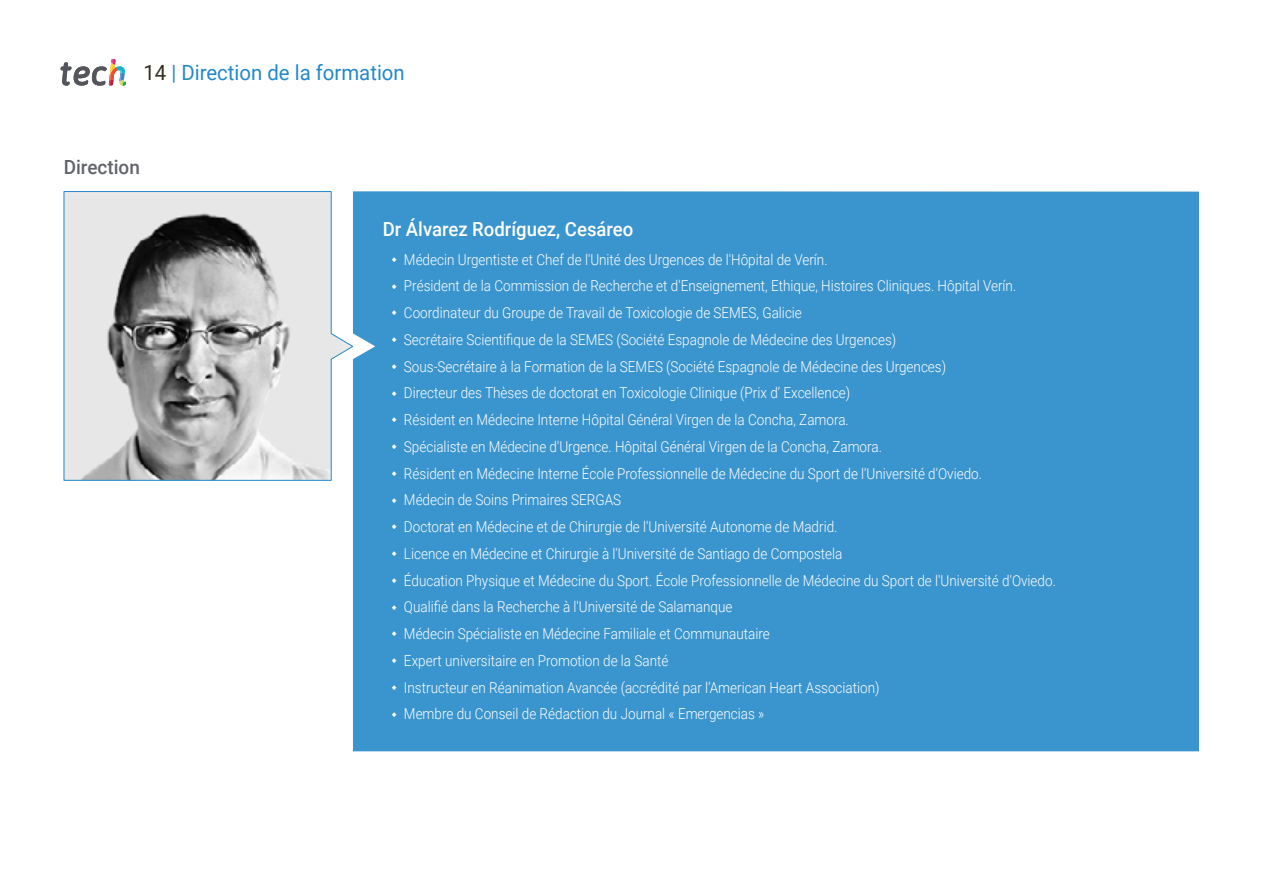
<style>
.page{position:relative;width:1263px;height:893px;background:#fff}
.page>*{position:absolute;margin:0;border:0;box-sizing:border-box;transform-origin:0 0}
.t1{font:21px "Roboto";color:#2488c9}
.t2{font:500 19.5px "Roboto";color:#fff;scale:.95 1}
.t3{font:500 19.5px "Roboto";color:#61646a}
.t4{font:300 15px/26.7px "Roboto";color:#fff;scale:.9 1}
.s1{color:#312e20}
</style>
<div class="page">
<div style="left:353px;top:191px;width:846px;height:560px;background:#3a94ce"></div>
<svg style="left:64px;top:191px;width:289px;height:290px;background:#bfc0c1"></svg>
<svg style="left:61px;top:59px;width:65px;height:27px"></svg>
<svg style="left:392px;top:257px;width:5px;height:5px"></svg>
<svg style="left:392px;top:284px;width:5px;height:5px"></svg>
<svg style="left:392px;top:310px;width:5px;height:5px"></svg>
<svg style="left:392px;top:337px;width:5px;height:5px"></svg>
<svg style="left:392px;top:364px;width:5px;height:5px"></svg>
<svg style="left:392px;top:391px;width:5px;height:5px"></svg>
<svg style="left:392px;top:417px;width:5px;height:5px"></svg>
<svg style="left:392px;top:444px;width:5px;height:5px"></svg>
<svg style="left:392px;top:471px;width:5px;height:5px"></svg>
<svg style="left:392px;top:498px;width:5px;height:5px"></svg>
<svg style="left:392px;top:524px;width:5px;height:5px"></svg>
<svg style="left:392px;top:551px;width:5px;height:5px"></svg>
<svg style="left:392px;top:578px;width:5px;height:5px"></svg>
<svg style="left:392px;top:605px;width:5px;height:5px"></svg>
<svg style="left:392px;top:631px;width:5px;height:5px"></svg>
<svg style="left:392px;top:658px;width:5px;height:5px"></svg>
<svg style="left:392px;top:685px;width:5px;height:5px"></svg>
<svg style="left:392px;top:712px;width:5px;height:5px"></svg>
<h1 class="t1" style="left:144px;top:57px;width:263px"><span class="s1">14</span> | Direction de la formation</h1>
<h2 class="t3" style="left:64px;top:154px;width:78px">Direction</h2>
<h2 class="t2" style="left:383px;top:215px;width:265px">Dr Álvarez Rodríguez, Cesáreo</h2>
<p class="t4" style="left:404px;top:245px;width:726px">Médecin Urgentiste et Chef de l'Unité des Urgences de l'Hôpital de Verín.<br>Président de la Commission de Recherche et d'Enseignement, Ethique, Histoires Cliniques. Hôpital Verín.<br>Coordinateur du Groupe de Travail de Toxicologie de SEMES, Galicie<br>Secrétaire Scientifique de la SEMES (Société Espagnole de Médecine des Urgences)<br>Sous-Secrétaire à la Formation de la SEMES (Société Espagnole de Médecine des Urgences)<br>Directeur des Thèses de doctorat en Toxicologie Clinique (Prix d’ Excellence)<br>Résident en Médecine Interne Hôpital Général Virgen de la Concha, Zamora.<br>Spécialiste en Médecine d'Urgence. Hôpital Général Virgen de la Concha, Zamora.<br>Résident en Médecine Interne École Professionnelle de Médecine du Sport de l'Université d'Oviedo.<br>Médecin de Soins Primaires SERGAS<br>Doctorat en Médecine et de Chirurgie de l'Université Autonome de Madrid.<br>Licence en Médecine et Chirurgie à l'Université de Santiago de Compostela<br>Éducation Physique et Médecine du Sport. École Professionnelle de Médecine du Sport de l'Université d'Oviedo.<br>Qualifié dans la Recherche à l'Université de Salamanque<br>Médecin Spécialiste en Médecine Familiale et Communautaire<br>Expert universitaire en Promotion de la Santé<br>Instructeur en Réanimation Avancée (accrédité par l’American Heart Association)<br>Membre du Conseil de Rédaction du Journal « Emergencias »</p>
</div>
